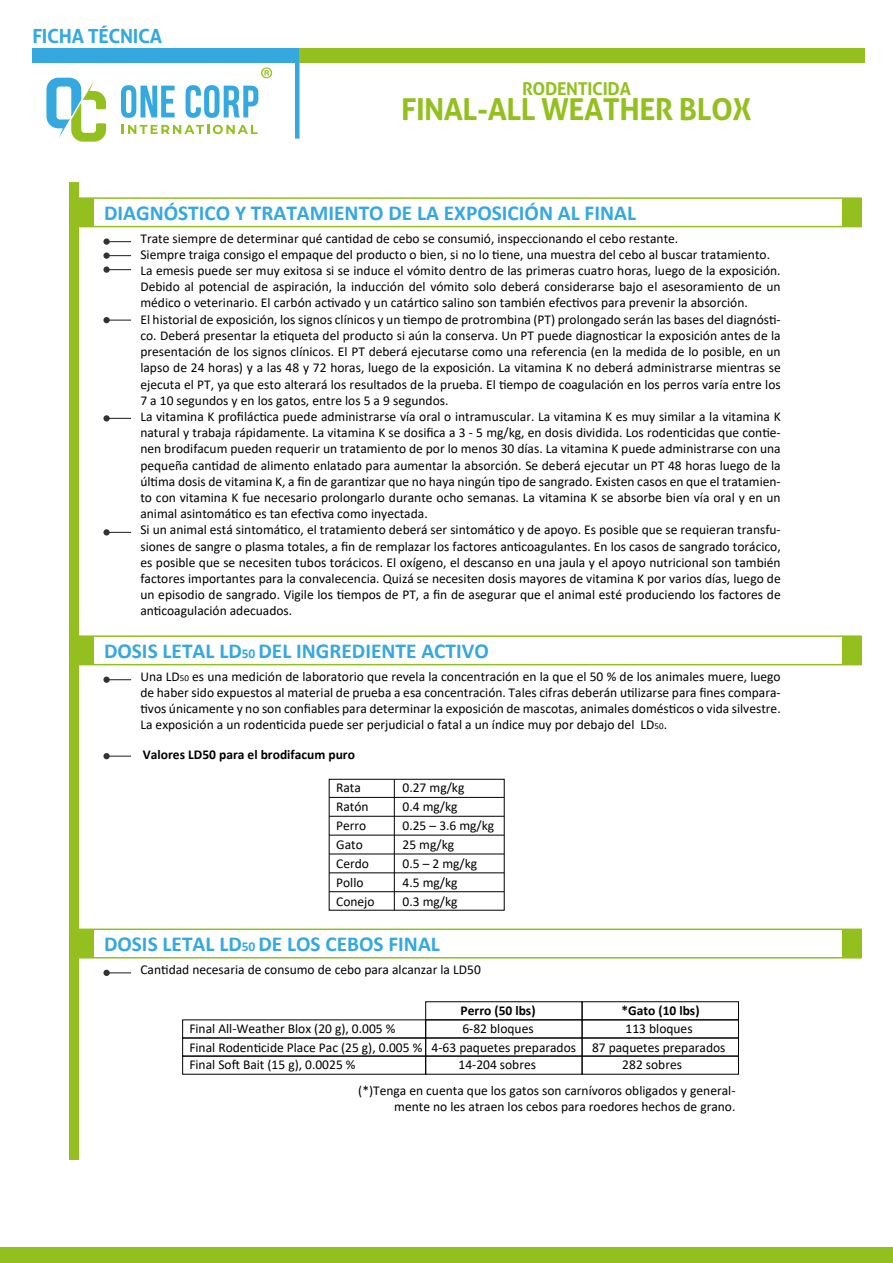
<style>
.page{position:relative;width:893px;height:1263px;background:#fff}
.page>*{position:absolute;margin:0;border:0;box-sizing:border-box;transform-origin:0 0}
.t1{font:700 30.3px "Aller";letter-spacing:-.02em;color:#93c01f}
.t2{font:700 21.3px "Calibri";color:#35a8e0}
.t3{font:700 19.5px "Aller";letter-spacing:-.02em;color:#35a8e0}
.t4{font:700 17.7px "Aller";letter-spacing:-.02em;color:#93c01f}
.t5{font:13.5px/16.2px "Calibri";color:#000}
.t6{font:700 13.5px "Calibri";color:#000}
.s1{font-size:13.5px}
.s2{font-size:9px}
</style>
<div class="page">
<div style="left:70px;top:183px;width:9px;height:977px;background:#93c01f"></div>
<svg style="left:110px;top:241px;width:21px;height:1px"></svg>
<svg style="left:103px;top:238px;width:7px;height:7px"></svg>
<svg style="left:110px;top:255px;width:21px;height:1px"></svg>
<svg style="left:103px;top:252px;width:7px;height:7px"></svg>
<svg style="left:110px;top:269px;width:21px;height:1px"></svg>
<svg style="left:103px;top:266px;width:7px;height:7px"></svg>
<svg style="left:110px;top:320px;width:21px;height:1px"></svg>
<div style="left:103px;top:317px;width:7px;height:6px;background:#343332;border-radius:50%"></div>
<svg style="left:110px;top:418px;width:21px;height:1px"></svg>
<div style="left:103px;top:415px;width:7px;height:6px;background:#343332;border-radius:50%"></div>
<svg style="left:110px;top:532px;width:21px;height:1px"></svg>
<div style="left:103px;top:529px;width:7px;height:6px;background:#343332;border-radius:50%"></div>
<svg style="left:110px;top:679px;width:21px;height:1px"></svg>
<div style="left:103px;top:676px;width:7px;height:7px;background:#343332;border-radius:50%"></div>
<svg style="left:110px;top:756px;width:21px;height:1px"></svg>
<div style="left:103px;top:753px;width:7px;height:6px;background:#343332;border-radius:50%"></div>
<svg style="left:110px;top:972px;width:21px;height:1px"></svg>
<div style="left:103px;top:970px;width:7px;height:6px;background:#343332;border-radius:50%"></div>
<div style="left:329px;top:779px;width:176px;height:131px;border:1px solid #000"></div>
<hr style="left:329px;top:797px;width:175px;height:1px;background:#000">
<hr style="left:329px;top:816px;width:175px;height:1px;background:#000">
<hr style="left:329px;top:835px;width:175px;height:1px;background:#000">
<hr style="left:329px;top:854px;width:175px;height:1px;background:#000">
<hr style="left:329px;top:872px;width:175px;height:1px;background:#000">
<hr style="left:329px;top:891px;width:175px;height:1px;background:#000">
<hr style="left:394px;top:779px;width:1px;height:131px;background:#000">
<div style="left:182px;top:1056px;width:244px;height:18px;border:1px solid #000"></div>
<div style="left:425px;top:1001px;width:157px;height:19px;border:1px solid #000"></div>
<div style="left:425px;top:1056px;width:157px;height:18px;border:1px solid #000"></div>
<div style="left:582px;top:1001px;width:157px;height:19px;border:1px solid #000"></div>
<div style="left:582px;top:1056px;width:157px;height:18px;border:1px solid #000"></div>
<svg style="left:46px;top:78px;width:60px;height:64px"></svg>
<svg style="left:121px;top:85px;width:54px;height:33px"></svg>
<svg style="left:186px;top:85px;width:72px;height:33px"></svg>
<svg style="left:122px;top:125px;width:136px;height:9px"></svg>
<svg style="left:261px;top:67px;width:11px;height:11px"></svg>
<div style="left:32px;top:48px;width:268px;height:14px;background:#35a8e0"></div>
<div style="left:300px;top:48px;width:565px;height:14px;background:#93c01f"></div>
<hr style="left:295px;top:62px;width:4px;height:77px;background:#35a8e0">
<div style="left:0;top:1247px;width:893px;height:16px;background:#93c01f"></div>
<div style="left:74px;top:198px;width:19px;height:29px;background:#93c01f"></div>
<div style="left:843px;top:198px;width:19px;height:29px;background:#93c01f"></div>
<hr style="left:74px;top:197px;width:788px;height:2px;background:#93c01f">
<hr style="left:74px;top:226px;width:788px;height:1px;background:#93c01f">
<div style="left:74px;top:636px;width:19px;height:29px;background:#93c01f"></div>
<div style="left:843px;top:636px;width:19px;height:29px;background:#93c01f"></div>
<hr style="left:74px;top:635px;width:788px;height:2px;background:#93c01f">
<hr style="left:74px;top:664px;width:788px;height:1px;background:#93c01f">
<div style="left:74px;top:929px;width:19px;height:29px;background:#93c01f"></div>
<div style="left:843px;top:929px;width:19px;height:29px;background:#93c01f"></div>
<hr style="left:74px;top:928px;width:788px;height:2px;background:#93c01f">
<hr style="left:74px;top:957px;width:788px;height:1px;background:#93c01f">
<h3 class="t3" style="left:32px;top:24px;width:131px">FICHA TÉCNICA</h3>
<h3 class="t4" style="left:522px;top:78px;width:110px">RODENTICIDA</h3>
<h1 class="t1" style="left:401px;top:91px;width:352px">FINAL-ALL WEATHER BLOX</h1>
<h2 class="t2" style="left:104px;top:198px;width:534px">DIAGNÓSTICO Y TRATAMIENTO DE LA EXPOSICIÓN AL FINAL</h2>
<p class="t5" style="left:140px;top:230px;width:642px">Trate siempre de determinar qué cantidad de cebo se consumió, inspeccionando el cebo restante.<br>Siempre traiga consigo el empaque del producto o bien, si no lo tiene, una muestra del cebo al buscar tratamiento.<br>La emesis puede ser muy exitosa si se induce el vómito dentro de las primeras cuatro horas, luego de la exposición.<br>Debido al potencial de aspiración, la inducción del vómito solo deberá considerarse bajo el asesoramiento de un médico o veterinario. El carbón activado y un catártico salino son también efectivos para prevenir la absorción.<br>El historial de exposición, los signos clínicos y un tiempo de protrombina (PT) prolongado serán las bases del diagnósti&shy;co. Deberá presentar la etiqueta del producto si aún la conserva. Un PT puede diagnosticar la exposición antes de la presentación de los signos clínicos. El PT deberá ejecutarse como una referencia (en la medida de lo posible, en un lapso de 24 horas) y a las 48 y 72 horas, luego de la exposición. La vitamina K no deberá administrarse mientras se ejecuta el PT, ya que esto alterará los resultados de la prueba. El tiempo de coagulación en los perros varía entre los 7 a 10 segundos y en los gatos, entre los 5 a 9 segundos.<br>La vitamina K profiláctica puede administrarse vía oral o intramuscular. La vitamina K es muy similar a la vitamina K natural y trabaja rápidamente. La vitamina K se dosifica a 3 - 5 mg/kg, en dosis dividida. Los rodenticidas que contie&shy;nen brodifacum pueden requerir un tratamiento de por lo menos 30 días. La vitamina K puede administrarse con una pequeña cantidad de alimento enlatado para aumentar la absorción. Se deberá ejecutar un PT 48 horas luego de la última dosis de vitamina K, a fin de garantizar que no haya ningún tipo de sangrado. Existen casos en que el tratamien&shy;to con vitamina K fue necesario prolongarlo durante ocho semanas. La vitamina K se absorbe bien vía oral y en un animal asintomático es tan efectiva como inyectada.<br>Si un animal está sintomático, el tratamiento deberá ser sintomático y de apoyo. Es posible que se requieran transfu&shy;siones de sangre o plasma totales, a fin de remplazar los factores anticoagulantes. En los casos de sangrado torácico, es posible que se necesiten tubos torácicos. El oxígeno, el descanso en una jaula y el apoyo nutricional son también factores importantes para la convalecencia. Quizá se necesiten dosis mayores de vitamina K por varios días, luego de un episodio de sangrado. Vigile los tiempos de PT, a fin de asegurar que el animal esté produciendo los factores de anticoagulación adecuados.</p>
<h2 class="t2" style="left:104px;top:636px;width:386px">DOSIS LETAL LD<span class="s1">50</span> DEL INGREDIENTE ACTIVO</h2>
<p class="t5" style="left:140px;top:668px;width:642px;text-align:justify">Una LD<span class="s2">50</span> es una medición de laboratorio que revela la concentración en la que el 50 % de los animales muere, luego de haber sido expuestos al material de prueba a esa concentración. Tales cifras deberán utilizarse para fines compara&shy;tivos únicamente y no son confiables para determinar la exposición de mascotas, animales domésticos o vida silvestre.<br>La exposición a un rodenticida puede ser perjudicial o fatal a un índice muy por debajo del LD<span class="s2">50</span>.</p>
<p class="t6" style="left:143px;top:745px;width:214px">Valores LD50 para el brodifacum puro</p>
<p class="t5" style="left:336px;top:778px;width:40px;line-height:18.9px">Rata<br>Ratón<br>Perro<br>Gato<br>Cerdo<br>Pollo<br>Conejo</p>
<p class="t5" style="left:403px;top:778px;width:93px;line-height:18.9px">0.27 mg/kg<br>0.4 mg/kg<br>0.25 – 3.6 mg/kg<br>25 mg/kg<br>0.5 – 2 mg/kg<br>4.5 mg/kg<br>0.3 mg/kg</p>
<h2 class="t2" style="left:104px;top:929px;width:337px">DOSIS LETAL LD<span class="s1">50</span> DE LOS CEBOS FINAL</h2>
<p class="t5" style="left:140px;top:961px;width:342px">Cantidad necesaria de consumo de cebo para alcanzar la LD50</p>
<p class="t5" style="left:189px;top:1020px;width:208px">Final All-Weather Blox (20 g), 0.005 %</p>
<p class="t5" style="left:189px;top:1039px;width:234px;line-height:17px">Final Rodenticide Place Pac (25 g), 0.005 %<br>Final Soft Bait (15 g), 0.0025 %</p>
<p class="t6" style="left:461px;top:1001px;width:77px">Perro (50 lbs)</p>
<p class="t6" style="left:621px;top:1001px;width:80px">*Gato (10 lbs)</p>
<p class="t5" style="left:432px;top:1018px;width:146px;line-height:19.2px;text-indent:31px">6-82 bloques<br>4-63 paquetes preparados</p>
<p class="t5" style="left:458px;top:1056px;width:79px">14-204 sobres</p>
<p class="t5" style="left:626px;top:1020px;width:69px">113 bloques</p>
<p class="t5" style="left:622px;top:1039px;width:105px;line-height:17px;text-indent:-30px">87 paquetes preparados<br>282 sobres</p>
<p class="t5" style="left:358px;top:1082px;width:379px;text-align:right">(*)Tenga en cuenta que los gatos son carnívoros obligados y general&shy;mente no les atraen los cebos para roedores hechos de grano.</p>
</div>
